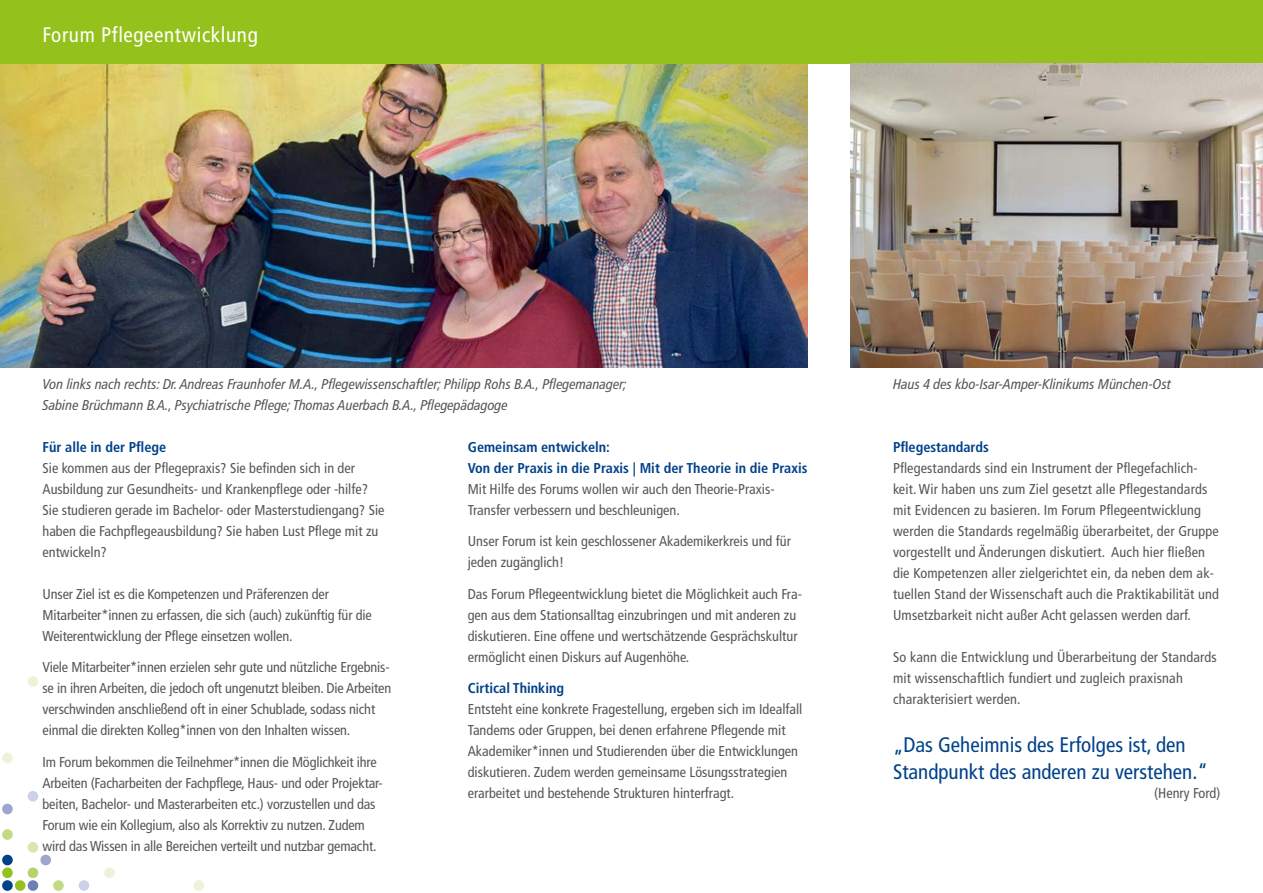
<style>
.page{position:relative;width:1263px;height:893px;background:#fff}
.page>*{position:absolute;margin:0;border:0;box-sizing:border-box;transform-origin:0 0}
.t1{font:condensed 21px/27px "Frutiger LT Com";color:#004189}
.t2{font:condensed 21px "Frutiger LT Com";letter-spacing:.03em;color:#fff}
.t3{font:condensed 14.25px/21px "Frutiger LT Com";color:#565656}
.t4{font:italic condensed 14.25px/21px "Frutiger LT Com";color:#565656}
.t5{font:700 condensed 14.25px/21px "Frutiger LT Com";color:#004189}
</style>
<div class="page">
<div style="left:193px;top:880px;width:11px;height:11px;background:#ecf3da;border-radius:50%"></div>
<div style="left:79px;top:880px;width:10px;height:11px;background:#cdd1e7;border-radius:50%"></div>
<div style="left:53px;top:880px;width:11px;height:11px;background:#c4d983;border-radius:50%"></div>
<div style="left:28px;top:880px;width:10px;height:11px;background:#6c7fb6;border-radius:50%"></div>
<div style="left:15px;top:880px;width:11px;height:11px;background:#94c11c;border-radius:50%"></div>
<div style="left:2px;top:880px;width:11px;height:11px;background:#004189;border-radius:50%"></div>
<div style="left:104px;top:867px;width:11px;height:11px;background:#ecf3da;border-radius:50%"></div>
<div style="left:28px;top:867px;width:10px;height:11px;background:#b9d36b;border-radius:50%"></div>
<div style="left:2px;top:867px;width:11px;height:11px;background:#94c11c;border-radius:50%"></div>
<div style="left:40px;top:855px;width:11px;height:10px;background:#9da7ce;border-radius:50%"></div>
<div style="left:2px;top:855px;width:11px;height:10px;background:#004189;border-radius:50%"></div>
<div style="left:28px;top:842px;width:10px;height:11px;background:#d8e6b0;border-radius:50%"></div>
<div style="left:2px;top:829px;width:11px;height:11px;background:#c4d983;border-radius:50%"></div>
<div style="left:2px;top:804px;width:11px;height:10px;background:#9da7ce;border-radius:50%"></div>
<div style="left:28px;top:791px;width:10px;height:10px;background:#cdd1e7;border-radius:50%"></div>
<div style="left:2px;top:753px;width:11px;height:10px;background:#ecf3da;border-radius:50%"></div>
<div style="left:28px;top:676px;width:10px;height:11px;background:#ecf3da;border-radius:50%"></div>
<img style="left:0;top:64px;width:808px;height:304px">
<div style="left:0;top:0;width:1263px;height:64px;background:#94c11c"></div>
<img style="left:850px;top:64px;width:413px;height:304px">
<h1 class="t2" style="left:43px;top:22px;width:217px">Forum Pflegeentwicklung</h1>
<p class="t4" style="left:43px;top:373px;width:586px">Von links nach rechts: Dr. Andreas Fraunhofer M.A., Pflegewissenschaftler; Philipp Rohs B.A., Pflegemanager;<br>Sabine Brüchmann B.A., Psychiatrische Pflege; Thomas Auerbach B.A., Pflegepädagoge</p>
<p class="t4" style="left:893px;top:373px;width:280px">Haus 4 des kbo-Isar-Amper-Klinikums München-Ost</p>
<p class="t5" style="left:43px;top:436px;width:125px">Für alle in der Pflege</p>
<p class="t3" style="left:43px;top:457px;width:343px">Sie kommen aus der Pflegepraxis? Sie befinden sich in der Ausbildung zur Gesundheits- und Krankenpflege oder -hilfe?<br>Sie studieren gerade im Bachelor- oder Masterstudiengang? Sie haben die Fachpflegeausbildung? Sie haben Lust Pflege mit zu entwickeln?</p>
<p class="t3" style="left:43px;top:583px;width:331px">Unser Ziel ist es die Kompetenzen und Präferenzen der<br>Mitarbeiter*innen zu erfassen, die sich (auch) zukünftig für die<br>Weiterentwicklung der Pflege einsetzen wollen.</p>
<p class="t3" style="left:43px;top:657px;width:350px">Viele Mitarbeiter*innen erzielen sehr gute und nützliche Ergebnis&shy;se in ihren Arbeiten, die jedoch oft ungenutzt bleiben. Die Arbeiten verschwinden anschließend oft in einer Schublade, sodass nicht einmal die direkten Kolleg*innen von den Inhalten wissen.</p>
<p class="t3" style="left:43px;top:751px;width:342px">Im Forum bekommen die Teilnehmer*innen die Möglichkeit ihre Arbeiten (Facharbeiten der Fachpflege, Haus- und oder Projektar&shy;beiten, Bachelor- und Masterarbeiten etc.) vorzustellen und das Forum wie ein Kollegium, also als Korrektiv zu nutzen. Zudem wird das Wissen in alle Bereichen verteilt und nutzbar gemacht.</p>
<p class="t5" style="left:468px;top:436px;width:341px">Gemeinsam entwickeln:<br>Von der Praxis in die Praxis | Mit der Theorie in die Praxis</p>
<p class="t3" style="left:468px;top:478px;width:308px">Mit Hilfe des Forums wollen wir auch den Theorie-Praxis-<br>Transfer verbessern und beschleunigen.</p>
<p class="t3" style="left:468px;top:531px;width:325px">Unser Forum ist kein geschlossener Akademikerkreis und für jeden zugänglich!</p>
<p class="t3" style="left:468px;top:583px;width:336px">Das Forum Pflegeentwicklung bietet die Möglichkeit auch Fra&shy;gen aus dem Stationsalltag einzubringen und mit anderen zu diskutieren. Eine offene und wertschätzende Gesprächskultur ermöglicht einen Diskurs auf Augenhöhe.</p>
<p class="t5" style="left:468px;top:678px;width:98px">Cirtical Thinking</p>
<p class="t3" style="left:468px;top:699px;width:336px">Entsteht eine konkrete Fragestellung, ergeben sich im Idealfall Tandems oder Gruppen, bei denen erfahrene Pflegende mit Akademiker*innen und Studierenden über die Entwicklungen diskutieren. Zudem werden gemeinsame Lösungsstrategien erarbeitet und bestehende Strukturen hinterfragt.</p>
<p class="t5" style="left:893px;top:436px;width:97px">Pflegestandards</p>
<p class="t3" style="left:893px;top:457px;width:327px">Pflegestandards sind ein Instrument der Pflegefachlich&shy;keit. Wir haben uns zum Ziel gesetzt alle Pflegestandards mit Evidencen zu basieren. Im Forum Pflegeentwicklung werden die Standards regelmäßig überarbeitet, der Gruppe vorgestellt und Änderungen diskutiert. Auch hier fließen die Kompetenzen aller zielgerichtet ein, da neben dem ak&shy;tuellen Stand der Wissenschaft auch die Praktikabilität und Umsetzbarkeit nicht außer Acht gelassen werden darf.</p>
<p class="t3" style="left:893px;top:646px;width:325px">So kann die Entwicklung und Überarbeitung der Standards mit wissenschaftlich fundiert und zugleich praxisnah charakterisiert werden.</p>
<h1 class="t1" style="left:893px;top:731px;width:316px">„Das Geheimnis des Erfolges ist, den<br>Standpunkt des anderen zu verstehen.“</h1>
<p class="t3" style="left:1154px;top:783px;width:68px">(Henry Ford)</p>
</div>
